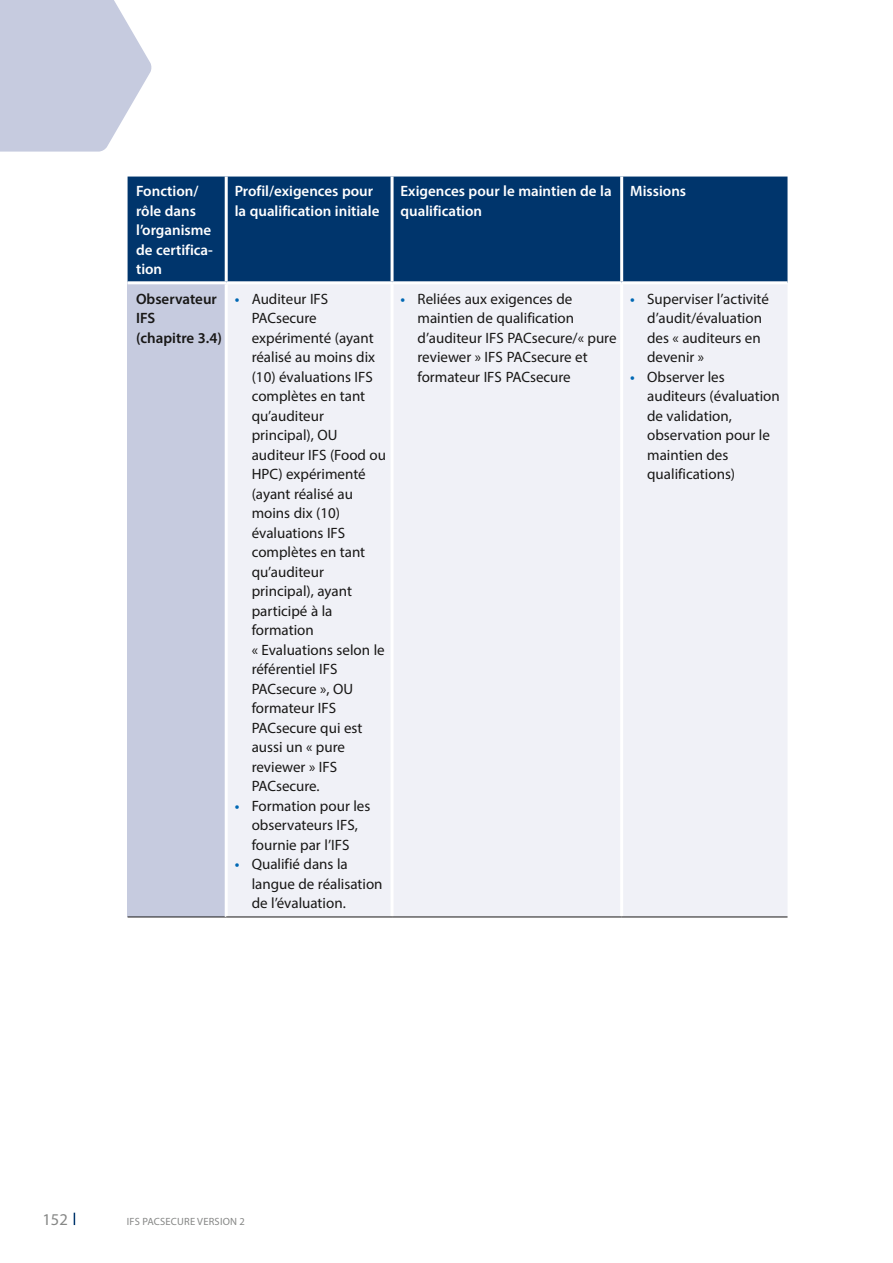
<style>
.page{position:relative;width:893px;height:1263px;background:#fff}
.page>*{position:absolute;margin:0;border:0;box-sizing:border-box;transform-origin:0 0}
.t1{font:16.5px "Myriad Pro";color:#868786}
.t2{font:15px/19.5px "Myriad Pro";color:#181716}
.t3{font:600 15px/19.5px "Myriad Pro";color:#fff}
.t4{font:600 15px/19.5px "Myriad Pro";color:#181716}
.t5{font:10.5px "Myriad Pro";letter-spacing:.02em;color:#868786}
.s1{font-weight:600;color:#0068b4}
</style>
<div class="page">
<svg style="left:74px;top:1213px;width:1px;height:12px"></svg>
<svg style="left:0;top:0;width:152px;height:152px"></svg>
<div style="left:128px;top:177px;width:659px;height:104px;background:#00356c"></div>
<div style="left:128px;top:283px;width:98px;height:634px;background:#c6cbdf"></div>
<div style="left:228px;top:284px;width:559px;height:633px;background:#f0f1f7"></div>
<hr style="left:225px;top:177px;width:3px;height:104px;background:#fff">
<hr style="left:391px;top:177px;width:3px;height:104px;background:#fff">
<hr style="left:620px;top:177px;width:3px;height:104px;background:#fff">
<hr style="left:128px;top:281px;width:98px;height:3px;background:#fff">
<hr style="left:128px;top:917px;width:98px;height:1px;background:#181716">
<hr style="left:391px;top:284px;width:3px;height:633px;background:#fff">
<hr style="left:620px;top:284px;width:3px;height:633px;background:#fff">
<hr style="left:225px;top:284px;width:3px;height:633px;background:#fff">
<hr style="left:226px;top:917px;width:166px;height:1px;background:#181716">
<hr style="left:392px;top:917px;width:230px;height:1px;background:#181716">
<hr style="left:622px;top:917px;width:165px;height:1px;background:#181716">
<p class="t3" style="left:136px;top:181px;width:78px">Fonction/ rôle dans l’organisme de certifica&shy;tion</p>
<p class="t3" style="left:235px;top:181px;width:146px">Profil/exigences pour la qualification initiale</p>
<p class="t3" style="left:401px;top:181px;width:213px">Exigences pour le maintien de la qualification</p>
<p class="t3" style="left:630px;top:181px;width:58px">Missions</p>
<p class="t4" style="left:136px;top:289px;width:87px">Observateur<br>IFS<br>(chapitre 3.4)</p>
<p class="t2" style="left:252px;top:289px;width:136px;text-indent:-17px"><span class="s1">•</span> Auditeur IFS<br>PACsecure expérimenté (ayant réalisé au moins dix (10) évaluations IFS complètes en tant qu’auditeur principal), OU auditeur IFS (Food ou<br>HPC) expérimenté (ayant réalisé au moins dix (10) évaluations IFS complètes en tant qu’auditeur principal), ayant participé à la formation<br>« Evaluations selon le référentiel IFS<br>PACsecure », OU formateur IFS<br>PACsecure qui est aussi un « pure reviewer » IFS<br>PACsecure.</p>
<p class="t2" style="left:235px;top:796px;width:137px;text-align:center"><span class="s1">•</span> Formation pour les observateurs IFS, fournie par l’IFS</p>
<p class="t2" style="left:252px;top:854px;width:132px;text-indent:-17px"><span class="s1">•</span> Qualifié dans la langue de réalisation de l’évaluation.</p>
<p class="t2" style="left:418px;top:289px;width:201px;text-indent:-17px"><span class="s1">•</span> Reliées aux exigences de maintien de qualification d’auditeur IFS PACsecure/« pure reviewer » IFS PACsecure et formateur IFS PACsecure</p>
<p class="t2" style="left:647px;top:289px;width:123px;text-indent:-17px"><span class="s1">•</span> Superviser l’activité d’audit/évaluation des « auditeurs en devenir »</p>
<p class="t2" style="left:647px;top:367px;width:134px;text-indent:-17px"><span class="s1">•</span> Observer les auditeurs (évaluation de validation, observation pour le maintien des qualifications)</p>
<p class="t1" style="left:43px;top:1209px;width:27px">152</p>
<p class="t5" style="left:127px;top:1215px;width:119px">IFS PACSECURE VERSION 2</p>
</div>
